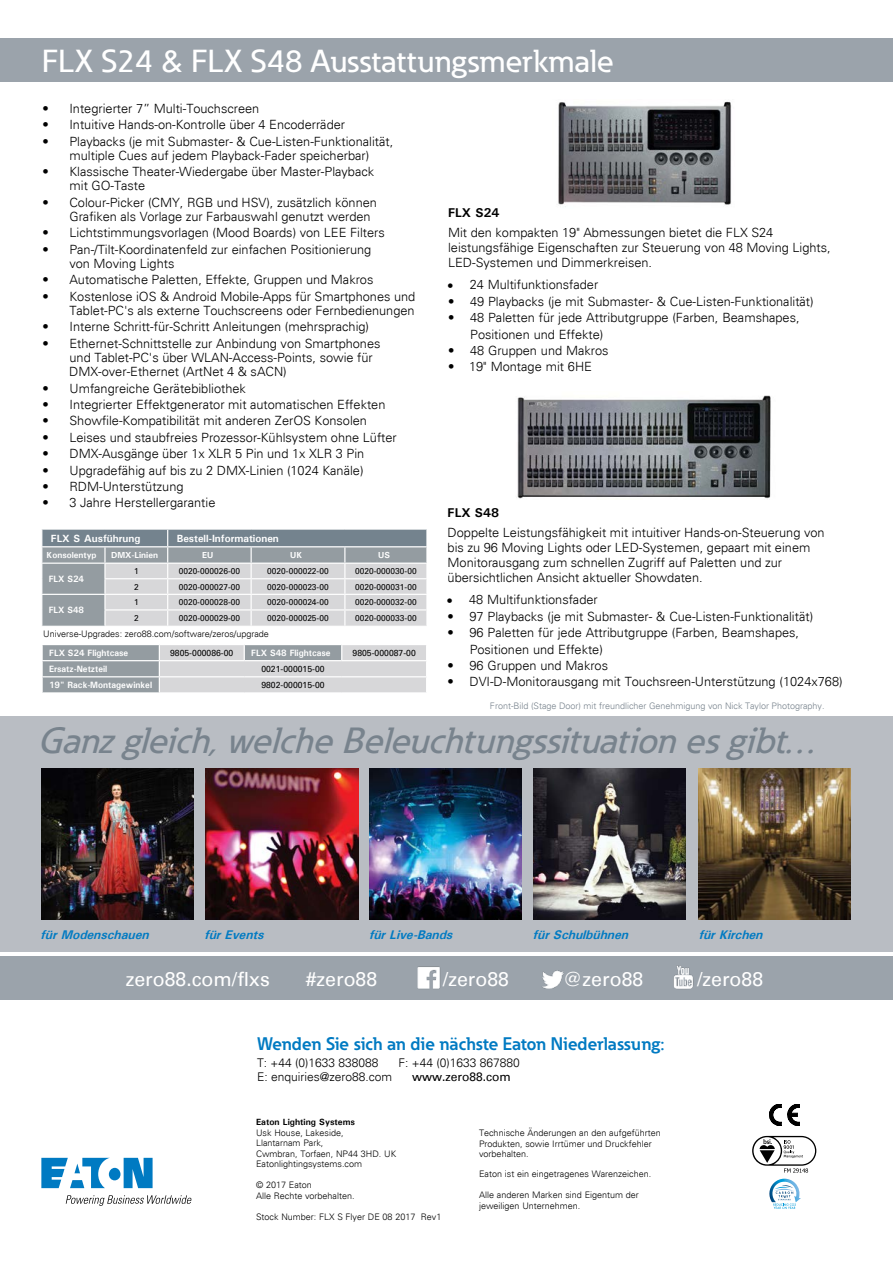
<style>
.page{position:relative;width:893px;height:1263px;background:#fff}
.page>*{position:absolute;margin:0;border:0;box-sizing:border-box;transform-origin:0 0}
.t1{font:italic 500 36px "Eaton";color:#78838d;scale:1.05 1}
.t2{font:500 31.5px "Eaton";letter-spacing:.01em;color:#fff;scale:1.05 1}
.t3{font:19.5px "Univers";color:#fff}
.t4{font:700 18px "Eaton";color:#007ac2}
.t5{font:300 12.75px/14.2px "Univers";color:#000}
.t6{font:700 12.75px "Univers";color:#000}
.t7{font:italic 700 12.6px "Univers";color:#007ac2}
.t8{font:300 12px "Univers";color:#000}
.t9{font:12px "Univers";color:#000}
.t10{font:700 10.5px "Univers";color:#fff}
.t11{font:700 9.15px "Univers";color:#fff;scale:.96 1}
.t12{font:300 9px/10.5px "Univers";color:#000}
.t13{font:300 9px "Univers";color:#78838d}
.t14{font:700 9px "Univers";color:#000}
.t15{font:8.7px "Univers";color:#000}
.t16{font:700 8.7px "Univers";color:#fff}
.t17{font:8.4px "Univers";color:#000}
</style>
<div class="page">
<div style="left:0;top:956px;width:893px;height:44px;background:#9ba3ab"></div>
<img style="left:417px;top:966px;width:23px;height:23px">
<img style="left:542px;top:970px;width:22px;height:19px">
<img style="left:674px;top:965px;width:20px;height:24px">
<svg style="left:769px;top:1104px;width:31px;height:21px"></svg>
<svg style="left:769px;top:1179px;width:32px;height:30px"></svg>
<svg style="left:752px;top:1136px;width:64px;height:37px"></svg>
<svg style="left:41px;top:1158px;width:112px;height:30px"></svg>
<svg style="left:66px;top:1195px;width:126px;height:11px"></svg>
<div style="left:0;top:38px;width:893px;height:44px;background:#9ba3ab"></div>
<div style="left:0;top:716px;width:893px;height:236px;background:#b9bdc3"></div>
<svg style="left:42px;top:529px;width:385px;height:97px;background:#b8bcc1"></svg>
<img style="left:205px;top:769px;width:153px;height:150px">
<img style="left:41px;top:769px;width:153px;height:150px">
<img style="left:533px;top:769px;width:153px;height:150px">
<img style="left:369px;top:769px;width:153px;height:150px">
<img style="left:698px;top:769px;width:153px;height:150px">
<img style="left:516px;top:395px;width:255px;height:104px">
<svg style="left:42px;top:645px;width:384px;height:47px;background:#c1c4c7"></svg>
<img style="left:558px;top:101px;width:174px;height:106px">
<h2 class="t2" style="left:42px;top:41px;width:546px">FLX S24 &amp; FLX S48 Ausstattungsmerkmale</h2>
<p class="t5" style="left:42px;top:101px;width:218px">• Integrierter 7” Multi-Touchscreen</p>
<p class="t5" style="left:42px;top:118px;width:304px">• Intuitive Hands-on-Kontrolle über 4 Encoderräder</p>
<p class="t5" style="left:42px;top:134px;width:352px;text-align:center">• Playbacks (je mit Submaster- &amp; Cue-Listen-Funktionalität, multiple Cues auf jedem Playback-Fader speicherbar)</p>
<p class="t5" style="left:70px;top:165px;width:306px;text-indent:-27px">• Klassische Theater-Wiedergabe über Master-Playback mit GO-Taste</p>
<p class="t5" style="left:70px;top:195px;width:309px;text-indent:-27px">• Colour-Picker (CMY, RGB und HSV), zusätzlich können<br>Grafiken als Vorlage zur Farbauswahl genutzt werden</p>
<p class="t5" style="left:42px;top:226px;width:344px">• Lichtstimmungsvorlagen (Mood Boards) von LEE Filters</p>
<p class="t5" style="left:70px;top:242px;width:303px;text-indent:-27px">• Pan-/Tilt-Koordinatenfeld zur einfachen Positionierung von Moving Lights</p>
<p class="t5" style="left:42px;top:273px;width:332px">• Automatische Paletten, Effekte, Gruppen und Makros</p>
<p class="t5" style="left:42px;top:289px;width:374px;text-align:right">• Kostenlose iOS &amp; Android Mobile-Apps für Smartphones und<br>Tablet-PC's als externe Touchscreens oder Fernbedienungen</p>
<p class="t5" style="left:42px;top:320px;width:328px">• Interne Schritt-für-Schritt Anleitungen (mehrsprachig)</p>
<p class="t5" style="left:69px;top:336px;width:313px;text-indent:-27px">• Ethernet-Schnittstelle zur Anbindung von Smartphones und Tablet-PC's über WLAN-Access-Points, sowie für<br>DMX-over-Ethernet (ArtNet 4 &amp; sACN)</p>
<p class="t5" style="left:42px;top:381px;width:205px">• Umfangreiche Gerätebibliothek</p>
<p class="t5" style="left:42px;top:397px;width:344px">• Integrierter Effektgenerator mit automatischen Effekten</p>
<p class="t5" style="left:42px;top:414px;width:326px">• Showfile-Kompatibilität mit anderen ZerOS Konsolen</p>
<p class="t5" style="left:42px;top:430px;width:356px">• Leises und staubfreies Prozessor-Kühlsystem ohne Lüfter</p>
<p class="t5" style="left:42px;top:447px;width:323px">• DMX-Ausgänge über 1x XLR 5 Pin und 1x XLR 3 Pin</p>
<p class="t5" style="left:42px;top:463px;width:323px">• Upgradefähig auf bis zu 2 DMX-Linien (1024 Kanäle)</p>
<p class="t5" style="left:42px;top:479px;width:143px">• RDM-Unterstützung</p>
<p class="t5" style="left:42px;top:496px;width:174px">• 3 Jahre Herstellergarantie</p>
<p class="t10" style="left:51px;top:532px;width:91px">FLX S Ausführung</p>
<p class="t10" style="left:177px;top:532px;width:104px">Bestell-Informationen</p>
<p class="t16" style="left:47px;top:549px;width:51px">Konsolentyp</p>
<p class="t16" style="left:111px;top:549px;width:48px">DMX-Linien</p>
<p class="t16" style="left:202px;top:549px;width:13px">EU</p>
<p class="t16" style="left:290px;top:549px;width:14px">UK</p>
<p class="t16" style="left:378px;top:549px;width:13px">US</p>
<p class="t11" style="left:49px;top:573px;width:38px">FLX S24</p>
<p class="t17" style="left:134px;top:566px;width:6px">1</p>
<p class="t17" style="left:179px;top:566px;width:63px">0020-000026-00</p>
<p class="t17" style="left:267px;top:566px;width:63px">0020-000022-00</p>
<p class="t17" style="left:355px;top:566px;width:63px">0020-000030-00</p>
<p class="t17" style="left:134px;top:582px;width:6px">2</p>
<p class="t17" style="left:179px;top:582px;width:63px">0020-000027-00</p>
<p class="t17" style="left:267px;top:582px;width:63px">0020-000023-00</p>
<p class="t17" style="left:355px;top:582px;width:63px">0020-000031-00</p>
<p class="t17" style="left:134px;top:597px;width:6px">1</p>
<p class="t17" style="left:179px;top:597px;width:63px">0020-000028-00</p>
<p class="t17" style="left:267px;top:597px;width:63px">0020-000024-00</p>
<p class="t17" style="left:355px;top:597px;width:63px">0020-000032-00</p>
<p class="t17" style="left:134px;top:613px;width:6px">2</p>
<p class="t17" style="left:179px;top:613px;width:63px">0020-000029-00</p>
<p class="t17" style="left:267px;top:613px;width:63px">0020-000025-00</p>
<p class="t17" style="left:355px;top:613px;width:63px">0020-000033-00</p>
<p class="t12" style="left:43px;top:629px;width:227px">Universe-Upgrades: zero88.com/software/zeros/upgrade</p>
<p class="t11" style="left:49px;top:604px;width:38px">FLX S48</p>
<p class="t11" style="left:49px;top:647px;width:84px">FLX S24 Flightcase</p>
<p class="t15" style="left:170px;top:647px;width:65px">9805-000086-00</p>
<p class="t11" style="left:251px;top:647px;width:84px">FLX S48 Flightcase</p>
<p class="t15" style="left:353px;top:647px;width:65px">9805-000087-00</p>
<p class="t11" style="left:49px;top:663px;width:62px">Ersatz-Netzteil</p>
<p class="t15" style="left:261px;top:664px;width:65px">0021-000015-00</p>
<p class="t11" style="left:49px;top:679px;width:109px">19" Rack-Montagewinkel</p>
<p class="t15" style="left:261px;top:680px;width:65px">9802-000015-00</p>
<p class="t6" style="left:448px;top:205px;width:53px">FLX S24</p>
<p class="t5" style="left:448px;top:225px;width:384px;line-height:15px">Mit den kompakten 19" Abmessungen bietet die FLX S24 leistungsfähige Eigenschaften zur Steuerung von 48 Moving Lights,<br>LED-Systemen und Dimmerkreisen.</p>
<p class="t5" style="left:448px;top:278px;width:152px">■ 24 Multifunktionsfader</p>
<p class="t5" style="left:448px;top:294px;width:367px">• 49 Playbacks (je mit Submaster- &amp; Cue-Listen-Funktionalität)</p>
<p class="t5" style="left:470px;top:309px;width:331px;line-height:16.4px;text-indent:-22px">• 48 Paletten für jede Attributgruppe (Farben, Beamshapes,<br>Positionen und Effekte)</p>
<p class="t5" style="left:448px;top:343px;width:162px">• 48 Gruppen und Makros</p>
<p class="t5" style="left:448px;top:360px;width:145px">• 19" Montage mit 6HE</p>
<p class="t6" style="left:448px;top:505px;width:53px">FLX S48</p>
<p class="t5" style="left:448px;top:525px;width:378px;line-height:15px">Doppelte Leistungsfähigkeit mit intuitiver Hands-on-Steuerung von bis zu 96 Moving Lights oder LED-Systemen, gepaart mit einem Monitorausgang zum schnellen Zugriff auf Paletten und zur übersichtlichen Ansicht aktueller Showdaten.</p>
<p class="t5" style="left:448px;top:593px;width:152px">■ 48 Multifunktionsfader</p>
<p class="t5" style="left:448px;top:609px;width:367px">• 97 Playbacks (je mit Submaster- &amp; Cue-Listen-Funktionalität)</p>
<p class="t5" style="left:470px;top:624px;width:331px;line-height:16.4px;text-indent:-22px">• 96 Paletten für jede Attributgruppe (Farben, Beamshapes,<br>Positionen und Effekte)</p>
<p class="t5" style="left:448px;top:658px;width:162px">• 96 Gruppen und Makros</p>
<p class="t5" style="left:448px;top:675px;width:397px">• DVI-D-Monitorausgang mit Touchsreen-Unterstützung (1024x768)</p>
<p class="t13" style="left:490px;top:700px;width:336px">Front-Bild (Stage Door) mit freundlicher Genehmigung von Nick Taylor Photography.</p>
<h1 class="t1" style="left:38px;top:719px;width:752px">Ganzgleich,welcheBeleuchtungssituationesgibt…</h1>
<p class="t7" style="left:40px;top:926px;width:114px">fürModenschauen</p>
<p class="t7" style="left:204px;top:926px;width:65px">fürEvents</p>
<p class="t7" style="left:369px;top:926px;width:89px">fürLive-Bands</p>
<p class="t7" style="left:532px;top:926px;width:101px">fürSchulbühnen</p>
<p class="t7" style="left:698px;top:926px;width:70px">fürKirchen</p>
<h3 class="t3" style="left:126px;top:967px;width:146px">zero88.com/flxs</h3>
<h3 class="t3" style="left:306px;top:967px;width:73px">#zero88</h3>
<h3 class="t3" style="left:443px;top:967px;width:68px">/zero88</h3>
<h3 class="t3" style="left:563px;top:967px;width:82px">@zero88</h3>
<h3 class="t3" style="left:697px;top:967px;width:68px">/zero88</h3>
<h3 class="t4" style="left:257px;top:1033px;width:409px">Wenden Sie sich an die nächste Eaton Niederlassung:</h3>
<p class="t8" style="left:257px;top:1055px;width:123px">T: +44 (0)1633 838088</p>
<p class="t8" style="left:399px;top:1055px;width:123px">F: +44 (0)1633 867880</p>
<p class="t8" style="left:257px;top:1070px;width:136px">E: enquiries@zero88.com</p>
<p class="t9" style="left:412px;top:1070px;width:100px">www.zero88.com</p>
<p class="t14" style="left:256px;top:1116px;width:100px">Eaton Lighting Systems</p>
<p class="t12" style="left:256px;top:1127px;width:142px">Usk House, Lakeside,<br>Llantarnam Park,<br>Cwmbran, Torfaen, NP44 3HD. UK<br>Eatonlightingsystems.com</p>
<p class="t12" style="left:256px;top:1180px;width:100px">© 2017 Eaton<br>Alle Rechte vorbehalten.</p>
<p class="t12" style="left:256px;top:1211px;width:187px">Stock Number: FLX S Flyer DE 08 2017 Rev1</p>
<p class="t12" style="left:479px;top:1127px;width:183px">Technische Änderungen an den aufgeführten<br>Produkten, sowie Irrtümer und Druckfehler vorbehalten.</p>
<p class="t12" style="left:479px;top:1169px;width:174px">Eaton ist ein eingetragenes Warenzeichen.</p>
<p class="t12" style="left:479px;top:1190px;width:161px">Alle anderen Marken sind Eigentum der jeweiligen Unternehmen.</p>
</div>
